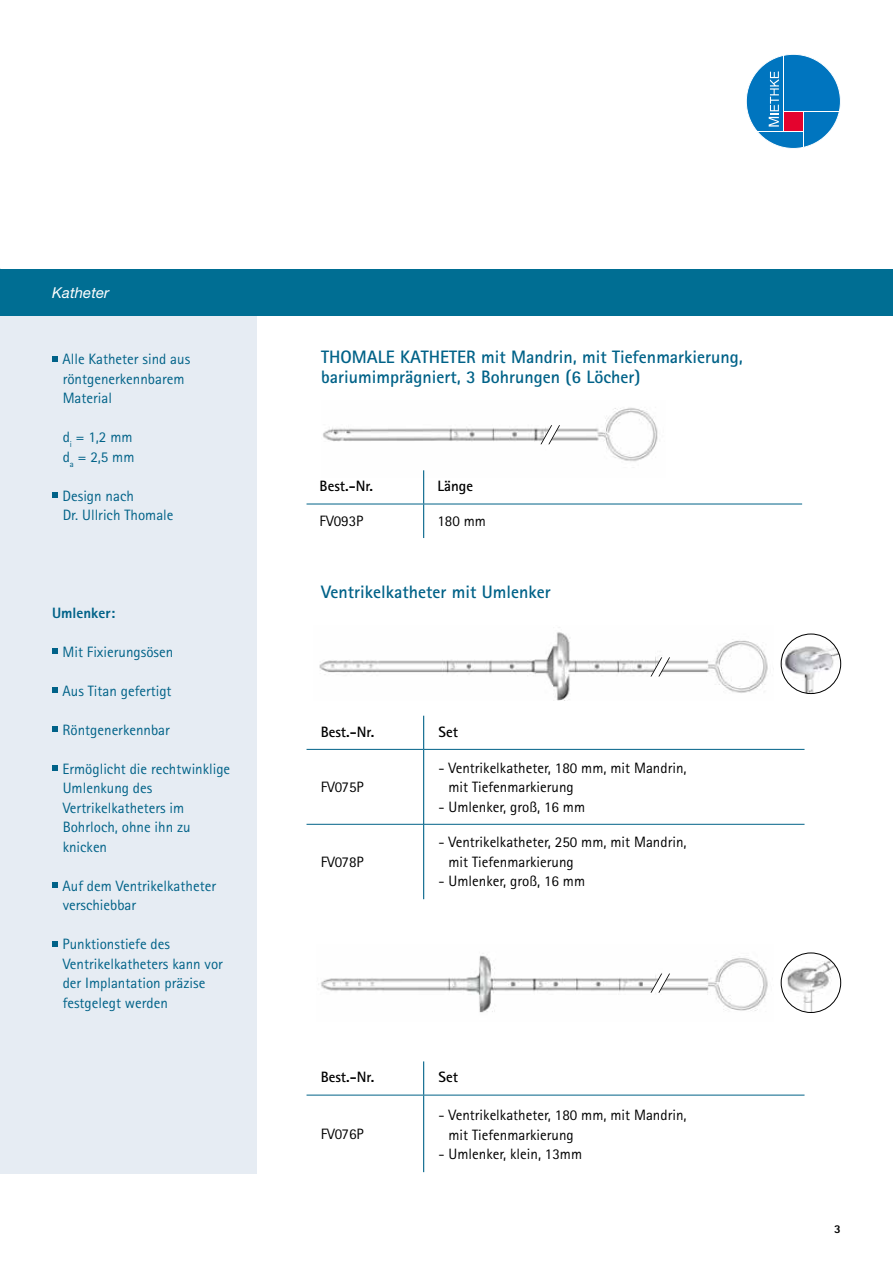
<style>
.page{position:relative;width:893px;height:1263px;background:#fff}
.page>*{position:absolute;margin:0;border:0;box-sizing:border-box;transform-origin:0 0}
.t1{font:700 18px/19.5px "Rotis Sans Serif Pro";color:#006288}
.t2{font:15px/19.5px "Rotis Sans Serif Pro";color:#006288}
.t3{font:15px/19.5px "Rotis Sans Serif Pro";color:#000}
.t4{font:700 15px "Rotis Sans Serif Pro";color:#000}
.t5{font:800 15px "Rotis Sans Serif Pro";color:#006288}
.t6{font:italic 15px "Helvetica Neue LT";letter-spacing:.005em;color:#fff}
.t7{font:800 12px "Rotis Sans Serif Pro";color:#000}
</style>
<div class="page">
<img style="left:323px;top:407px;width:335px;height:70px">
<div style="left:0;top:269px;width:256px;height:905px;background:#e6ecf3"></div>
<div style="left:0;top:269px;width:893px;height:47px;background:#006e93"></div>
<svg style="left:52px;top:356px;width:5px;height:5px"></svg>
<svg style="left:52px;top:492px;width:5px;height:6px"></svg>
<svg style="left:52px;top:648px;width:5px;height:6px"></svg>
<svg style="left:52px;top:687px;width:5px;height:6px"></svg>
<svg style="left:52px;top:726px;width:5px;height:6px"></svg>
<svg style="left:52px;top:765px;width:5px;height:6px"></svg>
<svg style="left:52px;top:882px;width:5px;height:6px"></svg>
<svg style="left:52px;top:941px;width:5px;height:5px"></svg>
<svg style="left:746px;top:54px;width:95px;height:95px"></svg>
<hr style="left:783px;top:55px;width:1px;height:77px;background:#fff">
<hr style="left:757px;top:131px;width:46px;height:1px;background:#fff">
<hr style="left:783px;top:111px;width:56px;height:1px;background:#fff">
<hr style="left:803px;top:112px;width:1px;height:35px;background:#fff">
<hr style="left:423px;top:470px;width:1px;height:34px;background:#006288">
<hr style="left:423px;top:504px;width:1px;height:34px;background:#006288">
<hr style="left:307px;top:504px;width:117px;height:1px;background:#006288">
<hr style="left:424px;top:504px;width:378px;height:1px;background:#006288">
<hr style="left:423px;top:716px;width:1px;height:33px;background:#006288">
<hr style="left:423px;top:750px;width:1px;height:74px;background:#006288">
<hr style="left:423px;top:824px;width:1px;height:75px;background:#006288">
<hr style="left:307px;top:749px;width:117px;height:1px;background:#006288">
<hr style="left:424px;top:749px;width:380px;height:1px;background:#006288">
<hr style="left:307px;top:824px;width:117px;height:1px;background:#006288">
<hr style="left:424px;top:824px;width:380px;height:1px;background:#006288">
<hr style="left:423px;top:1061px;width:1px;height:34px;background:#006288">
<hr style="left:423px;top:1095px;width:1px;height:77px;background:#006288">
<hr style="left:307px;top:1095px;width:117px;height:1px;background:#006288">
<hr style="left:424px;top:1095px;width:380px;height:1px;background:#006288">
<img style="left:319px;top:632px;width:449px;height:68px">
<img style="left:318px;top:955px;width:450px;height:58px">
<svg style="left:538px;top:424px;width:24px;height:21px"></svg>
<svg style="left:648px;top:657px;width:24px;height:20px"></svg>
<svg style="left:648px;top:973px;width:24px;height:20px"></svg>
<img style="left:781px;top:634px;width:60px;height:59px;border-radius:30px">
<div style="left:781px;top:634px;width:60px;height:60px;border:1px solid #000;border-radius:50%"></div>
<img style="left:781px;top:953px;width:60px;height:59px;border-radius:30px">
<div style="left:781px;top:953px;width:60px;height:60px;border:1px solid #000;border-radius:50%"></div>
<p class="t6" style="left:52px;top:283px;width:59px">Katheter</p>
<p class="t2" style="left:63px;top:349px;width:129px">Alle Katheter sind aus röntgenerkennbarem<br>Material</p>
<p class="t2" style="left:63px;top:427px;width:73px">d<sub>i</sub> = 1,2 mm d<sub>a</sub> = 2,5 mm</p>
<p class="t2" style="left:63px;top:486px;width:113px">Design nach<br>Dr. Ullrich Thomale</p>
<p class="t5" style="left:52px;top:603px;width:65px">Umlenker:</p>
<p class="t2" style="left:63px;top:642px;width:112px">Mit Fixierungsösen</p>
<p class="t2" style="left:63px;top:681px;width:111px">Aus Titan gefertigt</p>
<p class="t2" style="left:63px;top:720px;width:109px">Röntgenerkennbar</p>
<p class="t2" style="left:63px;top:759px;width:169px">Ermöglicht die rechtwinklige<br>Umlenkung des<br>Vertrikelkatheters im<br>Bohrloch, ohne ihn zu knicken</p>
<p class="t2" style="left:63px;top:876px;width:155px">Auf dem Ventrikelkatheter verschiebbar</p>
<p class="t2" style="left:63px;top:934px;width:162px">Punktionstiefe des<br>Ventrikelkatheters kann vor der Implantation präzise festgelegt werden</p>
<p class="t1" style="left:321px;top:347px;width:423px">THOMALE KATHETER mit Mandrin, mit Tiefenmarkierung, bariumimprägniert, 3 Bohrungen (6 Löcher)</p>
<p class="t4" style="left:320px;top:477px;width:55px">Best.-Nr.</p>
<p class="t4" style="left:437px;top:477px;width:37px">Länge</p>
<p class="t3" style="left:320px;top:512px;width:45px">FV093P</p>
<p class="t3" style="left:437px;top:512px;width:50px">180 mm</p>
<p class="t1" style="left:321px;top:582px;width:231px">Ventrikelkatheter mit Umlenker</p>
<p class="t4" style="left:321px;top:722px;width:55px">Best.-Nr.</p>
<p class="t4" style="left:439px;top:722px;width:21px">Set</p>
<p class="t3" style="left:321px;top:777px;width:45px">FV075P</p>
<p class="t3" style="left:321px;top:852px;width:45px">FV078P</p>
<p class="t3" style="left:449px;top:758px;width:240px;text-indent:-10px">- Ventrikelkatheter, 180 mm, mit Mandrin, mit Tiefenmarkierung</p>
<p class="t3" style="left:439px;top:797px;width:148px">- Umlenker, groß, 16 mm</p>
<p class="t3" style="left:449px;top:833px;width:240px;text-indent:-10px">- Ventrikelkatheter, 250 mm, mit Mandrin, mit Tiefenmarkierung</p>
<p class="t3" style="left:439px;top:872px;width:148px">- Umlenker, groß, 16 mm</p>
<p class="t4" style="left:321px;top:1068px;width:55px">Best.-Nr.</p>
<p class="t4" style="left:439px;top:1068px;width:21px">Set</p>
<p class="t3" style="left:321px;top:1124px;width:45px">FV076P</p>
<p class="t3" style="left:449px;top:1106px;width:240px;text-indent:-10px">- Ventrikelkatheter, 180 mm, mit Mandrin, mit Tiefenmarkierung</p>
<p class="t3" style="left:439px;top:1145px;width:145px">- Umlenker, klein, 13mm</p>
<p class="t7" style="left:834px;top:1221px;width:8px">3</p>
</div>
